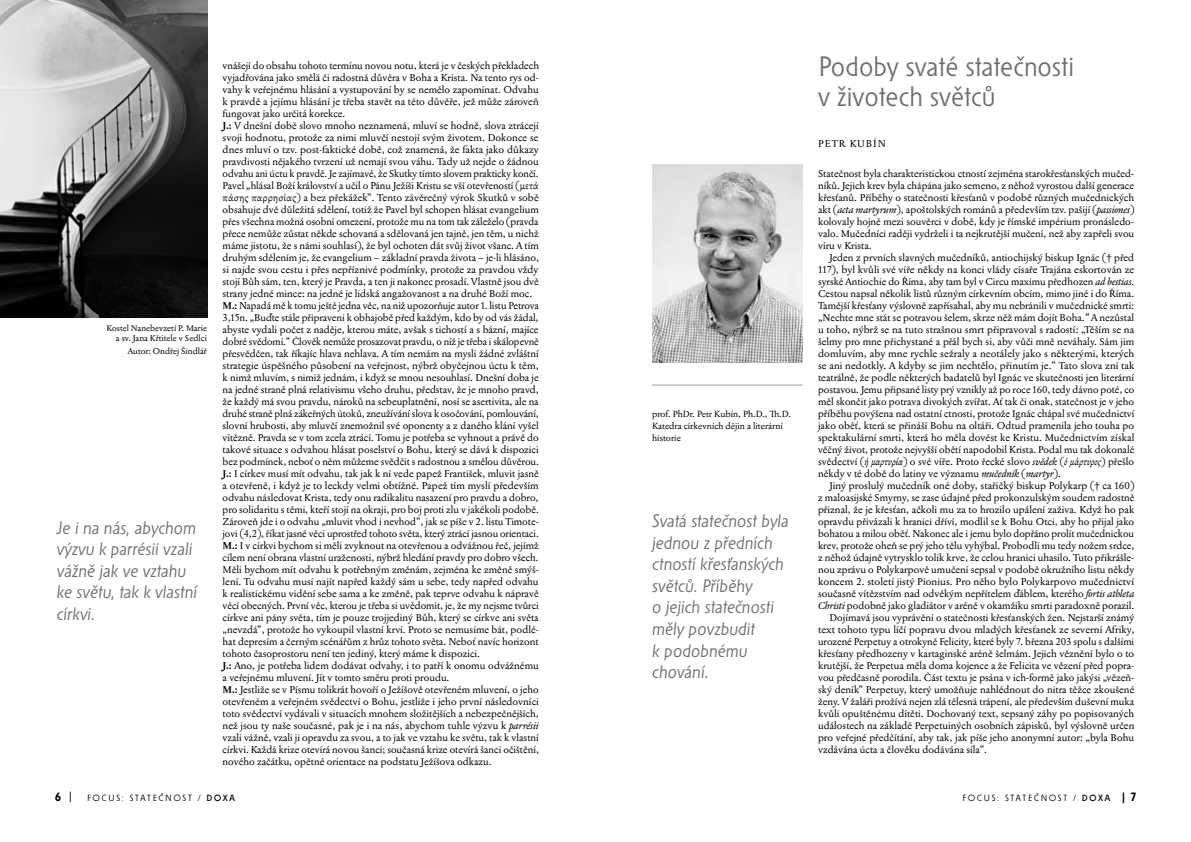
<style>
.page{position:relative;width:1191px;height:842px;background:#fff}
.page>*{position:absolute;margin:0;border:0;box-sizing:border-box;transform-origin:0 0}
.Nadpisy_článků{font:28px/30px "Solpera";color:#706f6f}
.citát{font:italic 18px/21.6px "Solpera";color:#706f6f}
.základní_text_BLOK_i{font:10px/12px "Jannon 10 Pro";color:#000;text-align:justify}
.základní_text_BLOK_B{font:10px/12px "Jannon 10 Pro";color:#000;text-align:justify}
.základní_text_BLOK{font:10px/12px "Jannon 10 Pro";color:#000;text-align:justify}
.jméno_autora{font:10px "Jannon 10 Pro";letter-spacing:.1em;color:#000}
.informace{font:9px/12px "Jannon 10 Pro";color:#000}
.paginace{font:9px "Solpera";letter-spacing:.2em;color:#000}
.Popisek_fotek{font:8.5px/10px "Jannon 10 Pro";color:#000;text-align:right}
.s1{font-weight:700}
.s2{font-style:italic}
.s3{font-weight:700;font-size:12px}
.s4{font-size:12px}
.s5{font-weight:500}
.s6{font-weight:500;font-size:12px}
</style>
<div class="page">
<hr style="left:652px;top:385px;width:150px;height:1px;background:#9d9d9c">
<img style="left:652px;top:164px;width:150px;height:199px">
<img style="left:0;top:0;width:207px;height:317px">
<p class="Popisek_fotek" style="left:106px;top:323px;width:102px">Kostel Nanebevzetí P. Marie a sv. Jana Křtitele v Sedlci</p>
<p class="Popisek_fotek" style="left:128px;top:346px;width:81px">Autor: Ondřej Šindlář</p>
<p class="citát" style="left:57px;top:517px;width:142px">Je i na nás, abychom výzvu k parrésii vzali vážně jak ve vztahu ke světu, tak k vlastní církvi.</p>
<p class="základní_text_BLOK_i" style="left:223px;top:59px;width:318px">vnášejí do obsahu tohoto termínu novou notu, která je v českých překladech vyjadřována jako smělá či radostná důvěra v Boha a Krista. Na tento rys od&shy;vahy k veřejnému hlásání a vystupování by se nemělo zapomínat. Odvahu k pravdě a jejímu hlásání je třeba stavět na této důvěře, jež může zároveň fungovat jako určitá korekce.</p>
<p class="základní_text_BLOK_i" style="left:223px;top:119px;width:318px"><span class="s1">J.:</span> V dnešní době slovo mnoho neznamená, mluví se hodně, slova ztrácejí svoji hodnotu, protože za nimi mluvčí nestojí svým životem. Dokonce se dnes mluví o tzv. post-faktické době, což znamená, že fakta jako důkazy pravdivosti nějakého tvrzení už nemají svou váhu. Tady už nejde o žádnou odvahu ani úctu k pravdě. Je zajímavé, že Skutky tímto slovem prakticky končí.<br>Pavel „hlásal Boží království a učil o Pánu Ježíši Kristu se vší otevřeností (μετά πάσης παρρησίας) a bez překážek“. Tento závěrečný výrok Skutků v sobě obsahuje dvě důležitá sdělení, totiž že Pavel byl schopen hlásat evangelium přes všechna možná osobní omezení, protože mu na tom tak záleželo (pravda přece nemůže zůstat někde schovaná a sdělovaná jen tajně, jen těm, u nichž máme jistotu, že s námi souhlasí), že byl ochoten dát svůj život všanc. A tím druhým sdělením je, že evangelium – základní pravda života – je-li hlásáno, si najde svou cestu i přes nepříznivé podmínky, protože za pravdou vždy stojí Bůh sám, ten, který je Pravda, a ten ji nakonec prosadí. Vlastně jsou dvě strany jedné mince: na jedné je lidská angažovanost a na druhé Boží moc.</p>
<p class="základní_text_BLOK_i" style="left:223px;top:299px;width:318px"><span class="s1">M.:</span> Napadá mě k tomu ještě jedna věc, na niž upozorňuje autor 1. listu Petrova 3,15n. „Buďte stále připraveni k obhajobě před každým, kdo by od vás žádal, abyste vydali počet z naděje, kterou máte, avšak s tichostí a s bázní, majíce dobré svědomí.“ Člověk nemůže prosazovat pravdu, o níž je třeba i skálopevně přesvědčen, tak říkajíc hlava nehlava. A tím nemám na mysli žádné zvláštní strategie úspěšného působení na veřejnost, nýbrž obyčejnou úctu k těm, k nimž mluvím, s nimiž jednám, i když se mnou nesouhlasí. Dnešní doba je na jedné straně plná relativismu všeho druhu, představ, že je mnoho pravd, že každý má svou pravdu, nároků na sebeuplatnění, nosí se asertivita, ale na druhé straně plná zákeřných útoků, zneužívání slova k osočování, pomlouvání, slovní hrubosti, aby mluvčí znemožnil své oponenty a z daného klání vyšel vítězně. Pravda se v tom zcela ztrácí. Tomu je potřeba se vyhnout a právě do takové situace s odvahou hlásat poselství o Bohu, který se dává k dispozici bez podmínek, neboť o něm můžeme svědčit s radostnou a smělou důvěrou.</p>
<p class="základní_text_BLOK_i" style="left:223px;top:467px;width:318px"><span class="s1">J.:</span> I církev musí mít odvahu, tak jak k ní vede papež František, mluvit jasně a otevřeně, i když je to leckdy velmi obtížné. Papež tím myslí především odvahu následovat Krista, tedy onu radikalitu nasazení pro pravdu a dobro, pro solidaritu s těmi, kteří stojí na okraji, pro boj proti zlu v jakékoli podobě.<br>Zároveň jde i o odvahu „mluvit vhod i nevhod“, jak se píše v 2. listu Timote&shy;jovi (4,2), říkat jasné věci uprostřed tohoto světa, který ztrácí jasnou orientaci.</p>
<p class="základní_text_BLOK_i" style="left:223px;top:539px;width:318px"><span class="s1">M.:</span> I v církvi bychom si měli zvyknout na otevřenou a odvážnou řeč, jejímž cílem není obrana vlastní uraženosti, nýbrž hledání pravdy pro dobro všech.<br>Měli bychom mít odvahu k potřebným změnám, zejména ke změně smýš&shy;lení. Tu odvahu musí najít napřed každý sám u sebe, tedy napřed odvahu k realistickému vidění sebe sama a ke změně, pak teprve odvahu k nápravě věcí obecných. První věc, kterou je třeba si uvědomit, je, že my nejsme tvůrci církve ani pány světa, tím je pouze trojjediný Bůh, který se církve ani světa „nevzdá“, protože ho vykoupil vlastní krví. Proto se nemusíme bát, podlé&shy;hat depresím a černým scénářům z hrůz tohoto světa. Neboť navíc horizont tohoto časoprostoru není ten jediný, který máme k dispozici.</p>
<p class="základní_text_BLOK_i" style="left:223px;top:659px;width:318px"><span class="s1">J.:</span> Ano, je potřeba lidem dodávat odvahy, i to patří k onomu odvážnému a veřejnému mluvení. Jít v tomto směru proti proudu.</p>
<p class="základní_text_BLOK_i" style="left:223px;top:683px;width:318px"><span class="s1">M.:</span> Jestliže se v Písmu tolikrát hovoří o Ježíšově otevřeném mluvení, o jeho otevřeném a veřejném svědectví o Bohu, jestliže i jeho první následovníci toto svědectví vydávali v situacích mnohem složitějších a nebezpečnějších, než jsou ty naše současné, pak je i na nás, abychom tuhle výzvu k <span class="s2">parrésii </span>vzali vážně, vzali ji opravdu za svou, a to jak ve vztahu ke světu, tak k vlastní církvi. Každá krize otevírá novou šanci; současná krize otevírá šanci očištění, nového začátku, opětné orientace na podstatu Ježíšova odkazu.</p>
<p class="informace" style="left:652px;top:408px;width:140px">prof. PhDr. Petr Kubín, Ph.D., Th.D.</p>
<p class="informace" style="left:652px;top:420px;width:132px">Katedra církevních dějin a literární historie</p>
<p class="citát" style="left:652px;top:510px;width:138px">Svatá statečnost byla jednou z předních ctností křesťanských světců. Příběhy<br>o jejich statečnosti měly povzbudit<br>k podobnému chování.</p>
<p class="Nadpisy_článků" style="left:818px;top:52px;width:257px">Podoby svaté statečnosti v životech světců</p>
<p class="jméno_autora" style="left:818px;top:137px;width:69px">PETR KUBÍN</p>
<p class="základní_text_BLOK" style="left:818px;top:167px;width:318px">Statečnost byla charakteristickou ctností zejména starokřesťanských mučed&shy;níků. Jejich krev byla chápána jako semeno, z něhož vyrostou další generace křesťanů. Příběhy o statečnosti křesťanů v podobě různých mučednických akt (<span class="s2">acta martyrum</span>), apoštolských románů a především tzv. pašijí (<span class="s2">passiones</span>) kolovaly hojně mezi souvěrci v době, kdy je římské impérium pronásledo&shy;valo. Mučedníci raději vydrželi i ta nejkrutější mučení, než aby zapřeli svou víru v Krista.</p>
<p class="základní_text_BLOK_B" style="left:818px;top:251px;width:318px;text-indent:11px">Jeden z prvních slavných mučedníků, antiochijský biskup Ignác († před 117), byl kvůli své víře někdy na konci vlády císaře Trajána eskortován ze syrské Antiochie do Říma, aby tam byl v Circu maximu předhozen <span class="s2">ad bestias.<br></span>Cestou napsal několik listů různým církevním obcím, mimo jiné i do Říma.<br>Tamější křesťany výslovně zapřísahal, aby mu nebránili v mučednické smrti: „Nechte mne stát se potravou šelem, skrze něž mám dojít Boha.<span class="s2">“</span> A nezůstal u toho, nýbrž se na tuto strašnou smrt připravoval s radostí: „Těším se na šelmy pro mne přichystané a přál bych si, aby vůči mně neváhaly. Sám jim domluvím, aby mne rychle sežraly a neotálely jako s některými, kterých se ani nedotkly. A kdyby se jim nechtělo, přinutím je.“ Tato slova zní tak teatrálně, že podle některých badatelů byl Ignác ve skutečnosti jen literární postavou. Jemu připsané listy prý vznikly až po roce 160, tedy dávno poté, co měl skončit jako potrava divokých zvířat. Ať tak či onak, statečnost je v jeho příběhu povýšena nad ostatní ctnosti, protože Ignác chápal své mučednictví jako oběť, která se přináší Bohu na oltáři. Odtud pramenila jeho touha po spektakulární smrti, která ho měla dovést ke Kristu. Mučednictvím získal věčný život, protože nejvyšší obětí napodobil Krista. Podal mu tak dokonalé svědectví (<span class="s2">ή μαρτυρία</span>) o své víře. Proto řecké slovo <span class="s2">svědek</span> (<span class="s2">ό μάρτυρος</span>) přešlo někdy v té době do latiny ve významu <span class="s2">mučedník</span> (<span class="s2">martyr</span>).</p>
<p class="základní_text_BLOK_B" style="left:818px;top:479px;width:318px;text-indent:11px">Jiný proslulý mučedník oné doby, stařičký biskup Polykarp († ca 160) z maloasijské Smyrny, se zase údajně před prokonzulským soudem radostně přiznal, že je křesťan, ačkoli mu za to hrozilo upálení zaživa. Když ho pak opravdu přivázali k hranici dříví, modlil se k Bohu Otci, aby ho přijal jako bohatou a milou oběť. Nakonec ale i jemu bylo dopřáno prolít mučednickou krev, protože oheň se prý jeho tělu vyhýbal. Probodli mu tedy nožem srdce, z něhož údajně vytrysklo tolik krve, že celou hranici uhasilo. Tuto přikrášle&shy;nou zprávu o Polykarpově umučení sepsal v podobě okružního listu někdy koncem 2. století jistý Pionius. Pro něho bylo Polykarpovo mučednictví současně vítězstvím nad odvěkým nepřítelem ďáblem, kterého <span class="s2">fortis athleta Christi</span> podobně jako gladiátor v aréně v okamžiku smrti paradoxně porazil.</p>
<p class="základní_text_BLOK_B" style="left:818px;top:611px;width:318px;text-indent:11px">Dojímavá jsou vyprávění o statečnosti křesťanských žen. Nejstarší známý text tohoto typu líčí popravu dvou mladých křesťanek ze severní Afriky, urozené Perpetuy a otrokyně Felicity, které byly 7. března 203 spolu s dalšími křesťany předhozeny v kartaginské aréně šelmám. Jejich věznění bylo o to krutější, že Perpetua měla doma kojence a že Felicita ve vězení před popra&shy;vou předčasně porodila. Část textu je psána v ich-formě jako jakýsi „vězeň&shy;ský deník“ Perpetuy, který umožňuje nahlédnout do nitra těžce zkoušené ženy. V žaláři prožívá nejen zlá tělesná trápení, ale především duševní muka kvůli opuštěnému dítěti. Dochovaný text, sepsaný záhy po popisovaných událostech na základě Perpetuiných osobních zápisků, byl výslovně určen pro veřejné předčítání, aby tak, jak píše jeho anonymní autor: „byla Bohu vzdávána úcta a člověku dodávána síla“.</p>
<p class="paginace" style="left:55px;top:793px;width:181px"><span class="s3">6</span> <span class="s4">|</span> FOCUS: STATEČNOST / <span class="s5">DOXA</span></p>
<p class="paginace" style="left:962px;top:793px;width:175px">FOCUS: STATEČNOST / <span class="s5">DOXA</span> <span class="s6">|</span> <span class="s3">7</span></p>
</div>
